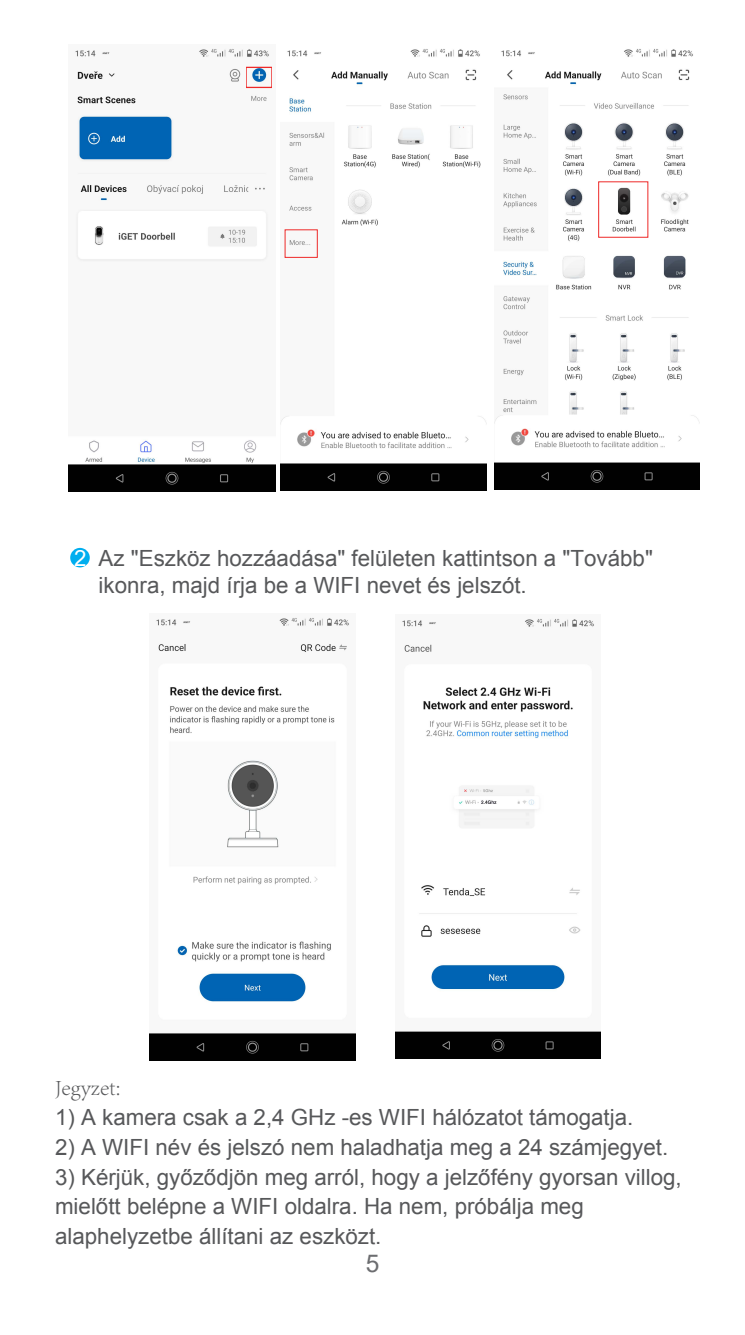
<style>
.page{position:relative;width:745px;height:1335px;background:#fff}
.page>*{position:absolute;margin:0;border:0;box-sizing:border-box;transform-origin:0 0}
.t1{font:24.5px "Arial";color:#6c6d70}
.t2{font:22.4px/29.8px "Arial";color:#57585a}
.t3{font:300 22.4px "Adobe Song Std";color:#57585a}
.t4{font:22.4px "Arial";color:#fff}
</style>
<div class="page">
<img style="left:494px;top:49px;width:205px;height:440px">
<img style="left:281px;top:49px;width:205px;height:441px">
<img style="left:69px;top:48px;width:206px;height:444px">
<div style="left:70px;top:548px;width:20px;height:19px;background:#00aeef;border-radius:50%"></div>
<div style="left:246px;top:67px;width:26px;height:21px;border:1px solid #ee2928"></div>
<div style="left:597px;top:181px;width:51px;height:57px;border:1px solid #ee2928"></div>
<img style="left:149px;top:617px;width:207px;height:443px">
<img style="left:395px;top:618px;width:205px;height:440px">
<p class="t4" style="left:74px;top:542px;width:14px">2</p>
<p class="t2" style="left:99px;top:545px;width:555px;line-height:26.6px">Az "Eszköz hozzáadása" felületen kattintson a "Tovább" ikonra, majd írja be a WIFI nevet és jelszót.</p>
<p class="t3" style="left:55px;top:1074px;width:68px">Jegyzet:</p>
<p class="t2" style="left:55px;top:1102px;width:579px">1) A kamera csak a 2,4 GHz -es WIFI hálózatot támogatja.</p>
<p class="t2" style="left:55px;top:1132px;width:614px">2) A WIFI név és jelszó nem haladhatja meg a 24 számjegyet.</p>
<p class="t2" style="left:55px;top:1162px;width:628px">3) Kérjük, győződjön meg arról, hogy a jelzőfény gyorsan villog, mielőtt belépne a WIFI oldalra. Ha nem, próbálja meg alaphelyzetbe állítani az eszközt.</p>
<p class="t1" style="left:365px;top:1246px;width:15px">5</p>
</div>
